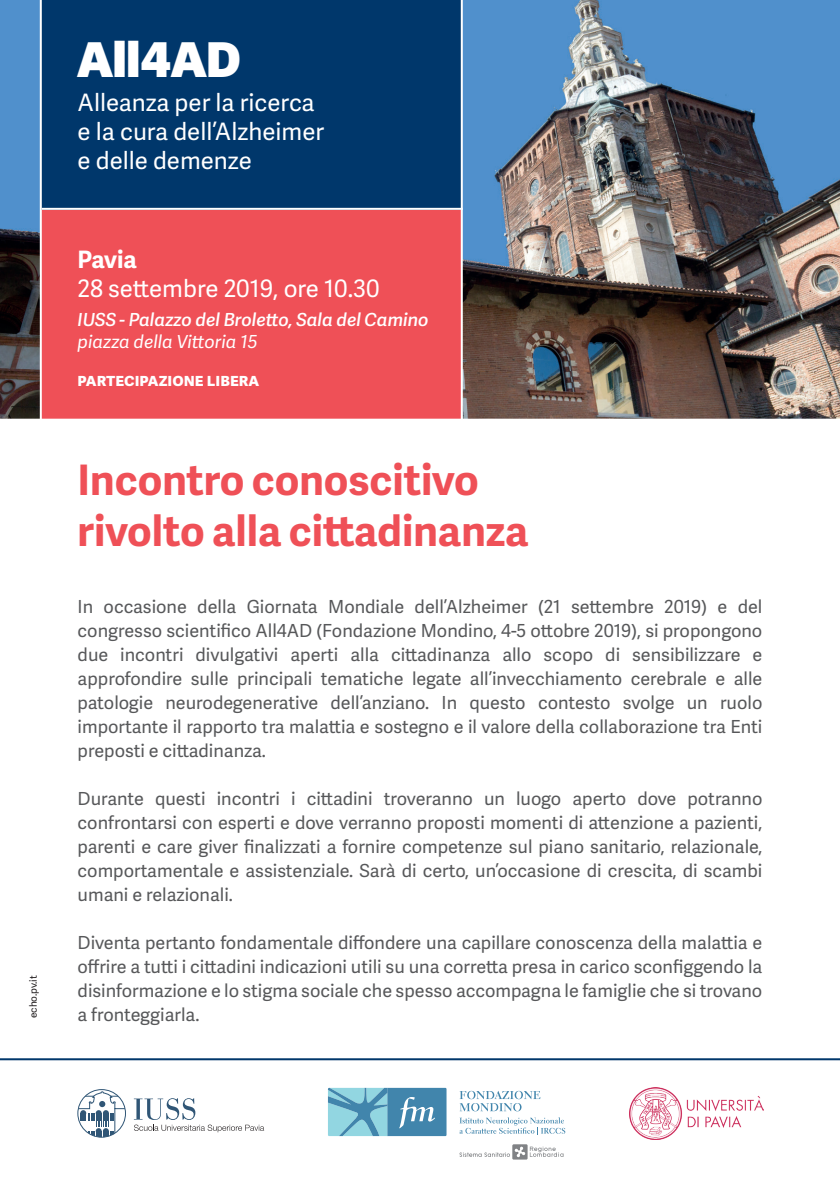
<style>
.page{position:relative;width:840px;height:1191px;background:#fff}
.page>*{position:absolute;margin:0;border:0;box-sizing:border-box;transform-origin:0 0}
.t1{font:800 48px "Adelle Sans";color:#fff}
.t2{font:700 42px/50.4px "Adelle Sans";color:#ef5057}
.t3{font:24px/28.8px "Adelle Sans";color:#fff}
.t4{font:18px/24px "Adelle Sans";color:#57585a;text-align:justify}
.t5{font:italic 600 18px/21.6px "Adelle Sans";color:#fff}
.t6{font:700 18px "Adelle Sans";color:#fff}
.t7{font:10px "Adelle Sans";color:#231f20}
.s1{font-weight:700}
.s2{font-weight:400}
</style>
<div class="page">
<img style="left:0;top:0;width:839px;height:419px">
<div style="left:42px;top:0;width:419px;height:210px;background:#00376b"></div>
<div style="left:42px;top:210px;width:419px;height:210px;background:#ef5057"></div>
<hr style="left:460px;top:0;width:2px;height:420px;background:#fff">
<hr style="left:40px;top:0;width:2px;height:420px;background:#fff">
<hr style="left:42px;top:208px;width:420px;height:2px;background:#fff">
<hr style="left:0;top:1058px;width:839px;height:2px;background:#00376b">
<hr style="left:0;top:419px;width:839px;height:2px;background:#fff">
<img style="left:629px;top:1087px;width:134px;height:52px">
<svg style="left:459px;top:1090px;width:81px;height:21px"></svg>
<svg style="left:459px;top:1117px;width:106px;height:18px"></svg>
<svg style="left:328px;top:1087px;width:118px;height:49px;background:#69a8c3"></svg>
<svg style="left:459px;top:1144px;width:104px;height:15px"></svg>
<svg style="left:134px;top:1098px;width:130px;height:34px"></svg>
<svg style="left:78px;top:1091px;width:47px;height:46px"></svg>
<div style="left:78px;top:1089px;width:48px;height:48px;border:1px solid #305676;border-radius:50%"></div>
<p class="t7" style="left:26px;top:1018px;width:44px;rotate:-90deg">echo.pv.it</p>
<p class="t1" style="left:78px;top:24px;width:165px">All4AD</p>
<p class="t3" style="left:78px;top:88px;width:248px">Alleanza per la ricerca e la cura dell’Alzheimer e delle demenze</p>
<p class="t3" style="left:78px;top:244px;width:303px"><span class="s1">Pavia<br></span>28 settembre 2019, ore 10.30</p>
<p class="t5" style="left:78px;top:308px;width:352px">IUSS - Palazzo del Broletto, Sala del Camino <span class="s2">piazza della Vittoria 15</span></p>
<p class="t6" style="left:78px;top:366px;width:183px">partecipazione libera</p>
<p class="t2" style="left:78px;top:453px;width:452px">Incontro conoscitivo rivolto alla cittadinanza</p>
<p class="t4" style="left:78px;top:594px;width:686px">In occasione della Giornata Mondiale dell’Alzheimer (21 settembre 2019) e del congresso scientifico All4AD (Fondazione Mondino, 4-5 ottobre 2019), si propongono due incontri divulgativi aperti alla cittadinanza allo scopo di sensibilizzare e approfondire sulle principali tematiche legate all’invecchiamento cerebrale e alle patologie neurodegenerative dell’anziano. In questo contesto svolge un ruolo importante il rapporto tra malattia e sostegno e il valore della collaborazione tra Enti preposti e cittadinanza.</p>
<p class="t4" style="left:78px;top:786px;width:686px">Durante questi incontri i cittadini troveranno un luogo aperto dove potranno confrontarsi con esperti e dove verranno proposti momenti di attenzione a pazienti, parenti e care giver finalizzati a fornire competenze sul piano sanitario, relazionale, comportamentale e assistenziale. Sarà di certo, un’occasione di crescita, di scambi umani e relazionali.</p>
<p class="t4" style="left:78px;top:930px;width:685px">Diventa pertanto fondamentale diffondere una capillare conoscenza della malattia e offrire a tutti i cittadini indicazioni utili su una corretta presa in carico sconfiggendo la disinformazione e lo stigma sociale che spesso accompagna le famiglie che si trovano a fronteggiarla.</p>
</div>
